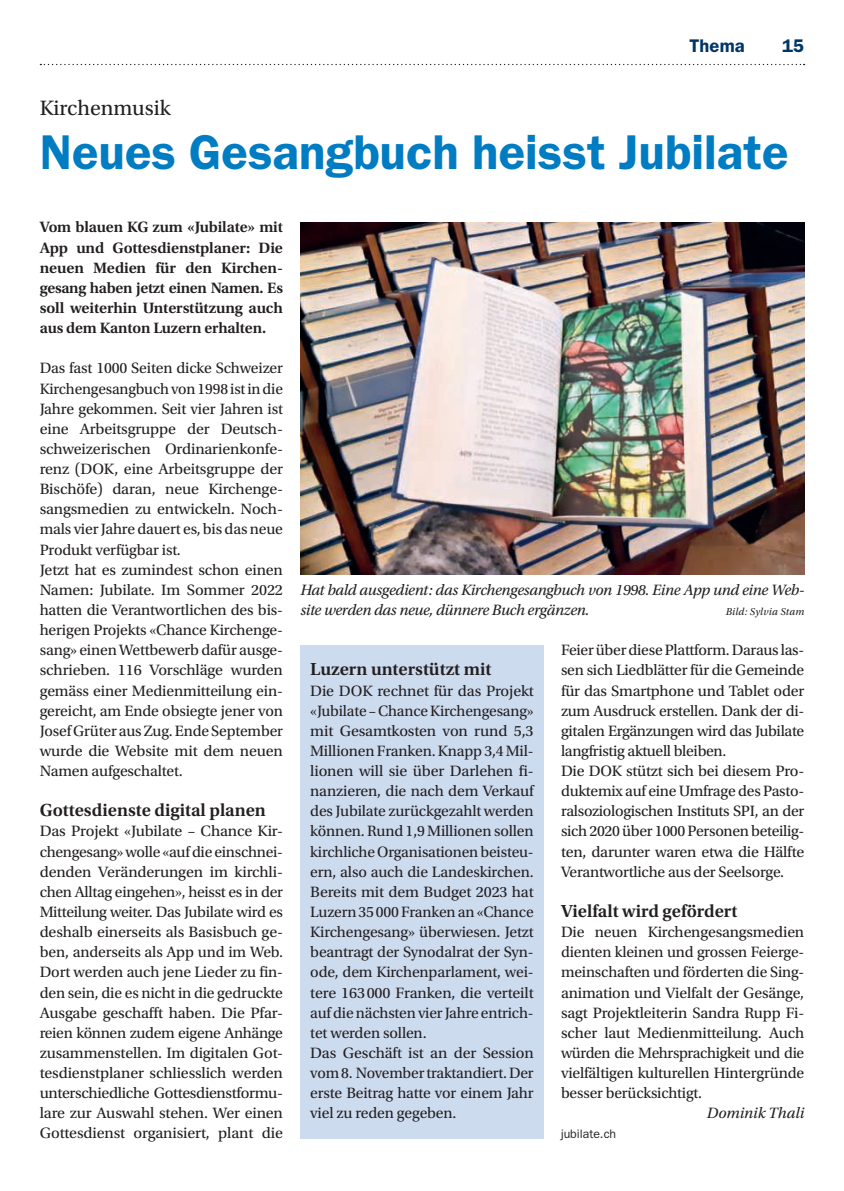
<style>
.page{position:relative;width:844px;height:1191px;background:#fff}
.page>*{position:absolute;margin:0;border:0;box-sizing:border-box;transform-origin:0 0}
.t1{font:600 49px "ITC Franklin Gothic Std";color:#007cc2}
.t2{font:21.88px "Utopia Std";color:#231f20}
.t3{font:600 18.38px "Utopia Std";color:#231f20}
.t4{font:600 18.38px "ITC Franklin Gothic Std";letter-spacing:.005em;color:#003667}
.t5{font:15.75px/20.1px "Utopia Std";letter-spacing:-.01em;color:#231f20}
.t6{font:600 15.75px/20.1px "Utopia Std";letter-spacing:-.01em;color:#231f20;text-align:justify}
.t7{font:italic 15.75px/20.1px "Utopia Std";letter-spacing:-.02em;color:#231f20}
.t8{font:12.25px "ITC Franklin Gothic Std";color:#231f20}
.t9{font:italic 10.5px "Utopia Std";letter-spacing:.02em;color:#231f20}
</style>
<div class="page">
<svg style="left:40px;top:64px;width:764px;height:1px"></svg>
<img style="left:300px;top:222px;width:504px;height:352px">
<div style="left:300px;top:645px;width:243px;height:493px;background:#cddbef"></div>
<p class="t4" style="left:689px;top:35px;width:57px">Thema</p>
<p class="t4" style="left:781px;top:35px;width:24px">15</p>
<h2 class="t2" style="left:40px;top:96px;width:132px">Kirchenmusik</h2>
<h1 class="t1" style="left:40px;top:123px;width:750px">Neues Gesangbuch heisst Jubilate</h1>
<p class="t6" style="left:40px;top:217px;width:245px">Vom blauen KG zum «Jubilate» mit App und Gottesdienstplaner: Die neuen Medien für den Kirchen&shy;gesang haben jetzt einen Namen. Es soll weiterhin Unterstützung auch aus dem Kanton Luzern erhalten.</p>
<p class="t5" style="left:40px;top:358px;width:245px">Das fast 1000 Seiten dicke Schweizer Kirchengesangbuch von 1998 ist in die Jahre gekommen. Seit vier Jahren ist eine Arbeitsgruppe der Deutsch&shy;schweizerischen Ordinarienkonfe&shy;renz (DOK, eine Arbeitsgruppe der Bischöfe) daran, neue Kirchenge&shy;sangsmedien zu entwickeln. Noch&shy;mals vier Jahre dauert es, bis das neue Produkt verfügbar ist.<br>Jetzt hat es zumindest schon einen Namen: Jubilate. Im Sommer 2022 hatten die Verantwortlichen des bis&shy;herigen Projekts «Chance Kirchenge&shy;sang» einen Wettbewerb dafür ausge&shy;schrieben. 116 Vorschläge wurden gemäss einer Medienmitteilung ein&shy;gereicht, am Ende obsiegte jener von Josef Grüter aus Zug. Ende September wurde die Website mit dem neuen Namen aufgeschaltet.</p>
<p class="t3" style="left:40px;top:800px;width:228px">Gottesdienste digital planen</p>
<p class="t5" style="left:40px;top:821px;width:245px;text-align:justify">Das Projekt «Jubilate – Chance Kir&shy;chengesang» wolle «auf die einschnei&shy;denden Veränderungen im kirchli&shy;chen Alltag eingehen», heisst es in der Mitteilung weiter. Das Jubilate wird es deshalb einerseits als Basisbuch ge&shy;ben, anderseits als App und im Web.<br>Dort werden auch jene Lieder zu fin&shy;den sein, die es nicht in die gedruckte Ausgabe geschafft haben. Die Pfar&shy;reien können zudem eigene Anhänge zusammenstellen. Im digitalen Got&shy;tesdienstplaner schliesslich werden unterschiedliche Gottesdienstformu&shy;lare zur Auswahl stehen. Wer einen Gottesdienst organisiert, plant die</p>
<p class="t7" style="left:300px;top:580px;width:505px">Hat bald ausgedient: das Kirchengesangbuch von 1998. Eine App und eine Web&shy;site werden das neue, dünnere Buch ergänzen.</p>
<p class="t9" style="left:725px;top:606px;width:80px">Bild: Sylvia Stam</p>
<p class="t5" style="left:561px;top:640px;width:245px">Feier über diese Plattform. Daraus las&shy;sen sich Liedblätter für die Gemeinde für das Smartphone und Tablet oder zum Ausdruck erstellen. Dank der di&shy;gitalen Ergänzungen wird das Jubilate langfristig aktuell bleiben.<br>Die DOK stützt sich bei diesem Pro&shy;duktemix auf eine Umfrage des Pasto&shy;ralsoziologischen Instituts SPI, an der sich 2020 über 1000 Personen beteilig&shy;ten, darunter waren etwa die Hälfte Verantwortliche aus der Seelsorge.</p>
<p class="t3" style="left:561px;top:900px;width:178px">Vielfalt wird gefördert</p>
<p class="t5" style="left:561px;top:922px;width:245px;text-align:justify">Die neuen Kirchengesangsmedien dienten kleinen und grossen Feierge&shy;meinschaften und förderten die Sing&shy;animation und Vielfalt der Gesänge, sagt Projektleiterin Sandra Rupp Fi&shy;scher laut Medienmitteilung. Auch würden die Mehrsprachigkeit und die vielfältigen kulturellen Hinter gründe besser berücksichtigt.</p>
<p class="t7" style="left:706px;top:1103px;width:99px">Dominik Thali</p>
<p class="t8" style="left:561px;top:1127px;width:57px">jubilate.ch</p>
<p class="t3" style="left:310px;top:659px;width:183px">Luzern unterstützt mit</p>
<p class="t5" style="left:310px;top:680px;width:225px">Die DOK rechnet für das Projekt «Jubilate – Chance Kirchengesang» mit Gesamtkosten von rund 5,3<br>Millionen Franken. Knapp 3,4 Mil&shy;lionen will sie über Darlehen fi&shy;nanzieren, die nach dem Verkauf des Jubilate zurückgezahlt werden können. Rund 1,9 Millionen sollen kirchliche Organisationen beisteu&shy;ern, also auch die Landeskirchen.<br>Bereits mit dem Budget 2023 hat<br>Luzern 35 000 Franken an «Chance<br>Kirchengesang» überwiesen. Jetzt beantragt der Synodalrat der Syn&shy;ode, dem Kirchenparlament, wei&shy;tere 163 000 Franken, die verteilt auf die nächsten vier Jahre entrich&shy;tet werden sollen.<br>Das Geschäft ist an der Session vom 8. November traktandiert. Der erste Beitrag hatte vor einem Jahr viel zu reden gegeben.</p>
</div>
